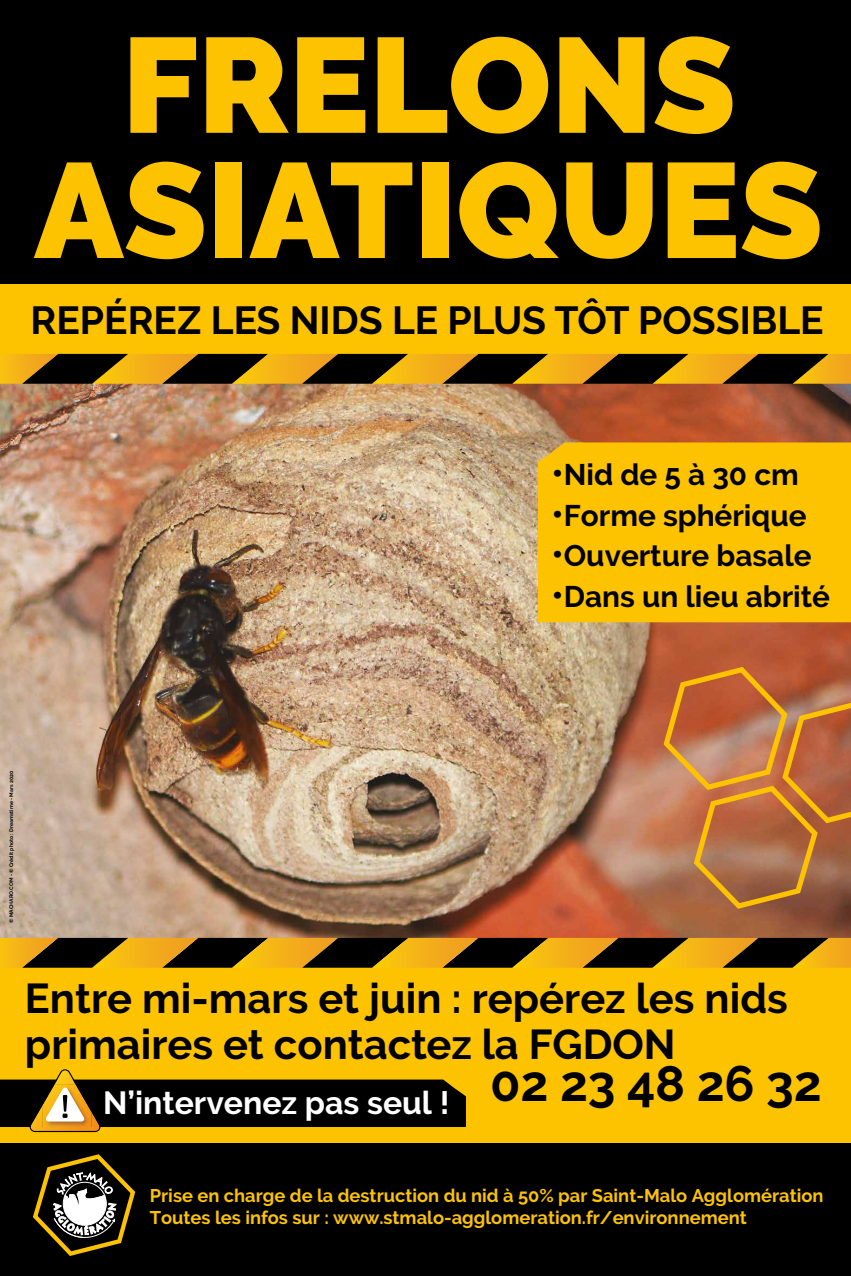
<style>
.page{position:relative;width:851px;height:1276px;background:#fff}
.page>*{position:absolute;margin:0;border:0;box-sizing:border-box;transform-origin:0 0}
.t1{font:900 134.55px/125.2px "Raleway";color:#fdc300;text-align:center}
.t2{font:700 49.65px "Raleway";letter-spacing:-.005em;color:#000}
.t3{font:700 41.62px/45.9px "Raleway";color:#000}
.t4{font:700 39px "Raleway";color:#000}
.t5{font:700 31.95px "Raleway";color:#fff}
.t6{font:700 29.7px "Raleway";color:#000}
.t7{font:700 18.3px/22px "Raleway";color:#fdc300}
.t8{font:700 5.25px "Raleway";color:#000}
.s1{font-size:33.75px}
</style>
<div class="page">
<img style="left:0;top:384px;width:850px;height:554px">
<div style="left:0;top:960px;width:850px;height:315px;background:#fdc300"></div>
<div style="left:0;top:1143px;width:850px;height:133px;background:#000"></div>
<div style="left:0;top:275px;width:850px;height:82px;background:#fdc300"></div>
<div style="left:538px;top:442px;width:312px;height:180px;background:#fdc300"></div>
<div style="left:0;top:0;width:850px;height:284px;background:#000"></div>
<svg style="left:0;top:354px;width:850px;height:30px;background:#7c590d"></svg>
<svg style="left:663px;top:667px;width:187px;height:242px;background:#b87143"></svg>
<svg style="left:0;top:1069px;width:466px;height:63px"></svg>
<svg style="left:0;top:938px;width:850px;height:29px;background:#7c590c"></svg>
<svg style="left:33px;top:1154px;width:102px;height:102px"></svg>
<h1 class="t1" style="left:34px;top:23px;width:790px">FRELONS<br>ASIATIQUES</h1>
<h3 class="t4" style="left:30px;top:298px;width:794px">REPÉREZ LES NIDS LE PLUS TÔT POSSIBLE</h3>
<h3 class="t6" style="left:551px;top:458px;width:249px"><span class="s1">•</span>Nid de 5 à 30 cm</h3>
<h3 class="t6" style="left:551px;top:498px;width:256px"><span class="s1">•</span>Forme sphérique</h3>
<h3 class="t6" style="left:551px;top:539px;width:261px"><span class="s1">•</span>Ouverture basale</h3>
<h3 class="t6" style="left:551px;top:579px;width:280px"><span class="s1">•</span>Dans un lieu abrité</h3>
<p class="t8" style="left:8px;top:923px;width:154px;rotate:-90deg">© MACHARO.COM - © Crédit photo : Dreamstime - Mars 2020</p>
<h3 class="t3" style="left:25px;top:975px;width:764px">Entre mi-mars et juin : repérez les nids primaires et contactez la FGDON</h3>
<h3 class="t5" style="left:103px;top:1085px;width:348px">N’intervenez pas seul !</h3>
<h2 class="t2" style="left:490px;top:1055px;width:333px">02 23 48 26 32</h2>
<p class="t7" style="left:150px;top:1184px;width:675px">Prise en charge de la destruction du nid à 50% par Saint-Malo Agglomération<br>Toutes les infos sur : www.stmalo-agglomeration.fr/environnement</p>
</div>
